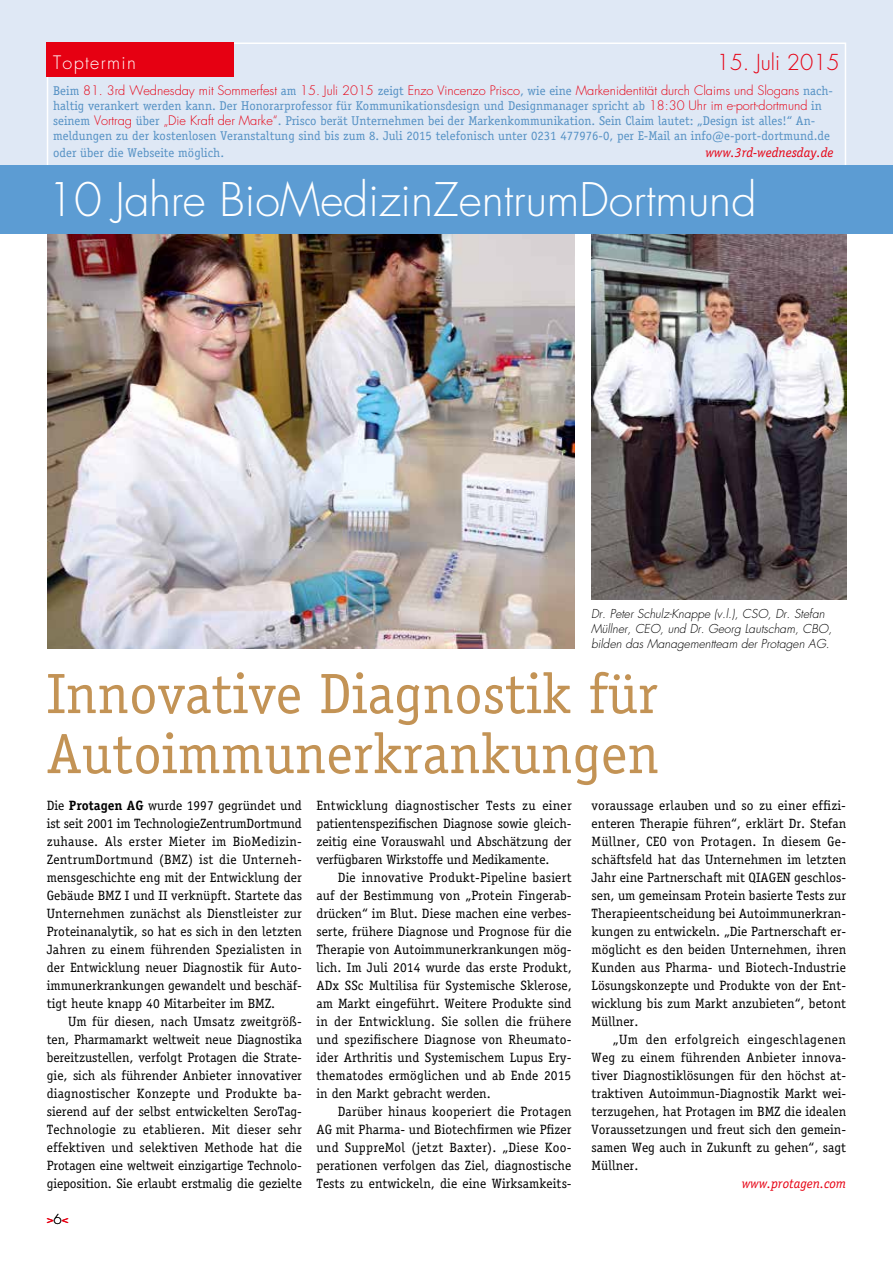
<style>
.page{position:relative;width:893px;height:1263px;background:#fff}
.page>*{position:absolute;margin:0;border:0;box-sizing:border-box;transform-origin:0 0}
.t1{font:57px/60px "Officina Serif";color:#c39355}
.t2{font:300 45px "Futura";color:#fff}
.t3{font:300 21.45px "Futura";color:#e60012}
.t4{font:300 18px "Futura";letter-spacing:.075em;color:#fff}
.t5{font:13.5px/18px "Officina Serif";color:#000;text-align:justify}
.t6{font:italic 13.5px "Officina Serif";color:#e60012}
.t7{font:13.5px "Officina Serif";color:#e60012}
.t8{font:12.75px/15.1px "Officina Serif";color:#5591c4}
.t9{font:300 12.75px "Futura";color:#e60012}
.t10{font:italic 300 12px/15px "Futura";color:#000}
.s1{font-family:"Officina Serif";font-weight:400;color:#5591c4}
.s2{font-family:"Futura";font-weight:300;color:#e60012}
.s3{font-weight:700}
.s4{font-family:"Futura";font-weight:300;color:#000}
</style>
<div class="page">
<img style="left:48px;top:234px;width:526px;height:414px">
<div style="left:0;top:0;width:893px;height:180px;background:#dfe8f5"></div>
<div style="left:47px;top:43px;width:799px;height:131px;border:2px solid #fff"></div>
<div style="left:47px;top:43px;width:187px;height:34px;background:#e60012"></div>
<div style="left:0;top:166px;width:893px;height:68px;background:#5c9cd3"></div>
<img style="left:591px;top:234px;width:256px;height:366px">
<h3 class="t4" style="left:53px;top:51px;width:84px">Toptermin</h3>
<h3 class="t3" style="left:716px;top:49px;width:125px">15. Juli 2015</h3>
<p class="t9" style="left:53px;top:82px;width:781px"><span class="s1">Beim</span> 81. 3rd Wednesday mit Sommerfest <span class="s1">am</span> 15. Juli 2015 <span class="s1">zeigt</span> Enzo Vincenzo Prisco<span class="s1">, wie eine</span> Markenidentität durch Claims und Slogans <span class="s1">nach-</span></p>
<p class="t8" style="left:53px;top:98px;width:778px">haltig verankert werden kann. Der Honorarprofessor für Kommunikationsdesign und Designmanager spricht ab <span class="s2">18:30 Uhr im e-port-dortmund</span> in seinem <span class="s2">Vortrag</span> über <span class="s2">„Die Kraft der Marke“</span>. Prisco berät Unternehmen bei der Markenkommunikation. Sein Claim lautet: „Design ist alles!“ An&shy;meldungen zu der kostenlosen Veranstaltung sind bis zum 8. Juli 2015 telefonisch unter 0231 477976-0, per E-Mail an info@e-port-dortmund.de</p>
<p class="t8" style="left:53px;top:145px;width:172px">oder über die Webseite möglich.</p>
<p class="t6" style="left:705px;top:144px;width:129px">www.3rd-wednesday.de</p>
<h2 class="t2" style="left:47px;top:171px;width:711px">10 Jahre BioMedizinZentrumDortmund</h2>
<p class="t10" style="left:591px;top:606px;width:243px">Dr. Peter Schulz-Knappe (v.l.), CSO, Dr. Stefan<br>Müllner, CEO, und Dr. Georg Lautscham, CBO, bilden das Managementteam der Protagen AG.</p>
<h1 class="t1" style="left:47px;top:664px;width:614px">Innovative Diagnostik für<br>Autoimmunerkrankungen</h1>
<p class="t5" style="left:47px;top:796px;width:257px">Die <span class="s3">Protagen AG</span> wurde 1997 gegründet und ist seit 2001 im TechnologieZentrumDortmund zuhause. Als erster Mieter im BioMedizin-ZentrumDortmund (BMZ) ist die Unterneh&shy;mensgeschichte eng mit der Entwicklung der Gebäude BMZ I und II verknüpft. Startete das Unternehmen zunächst als Dienstleister zur Proteinanalytik, so hat es sich in den letzten Jahren zu einem führenden Spezialisten in der Entwicklung neuer Diagnostik für Auto&shy;immunerkrankungen gewandelt und beschäf&shy;tigt heute knapp 40 Mitarbeiter im BMZ.</p>
<p class="t5" style="left:47px;top:1012px;width:257px;text-indent:21px">Um für diesen, nach Umsatz zweitgröß&shy;ten, Pharmamarkt weltweit neue Diagnostika bereitzustellen, verfolgt Protagen die Strate&shy;gie, sich als führender Anbieter innovativer diagnostischer Konzepte und Produkte ba&shy;sierend auf der selbst entwickelten SeroTag-Technologie zu etablieren. Mit dieser sehr effektiven und selektiven Methode hat die Protagen eine weltweit einzigartige Technolo&shy;gieposition. Sie erlaubt erstmalig die gezielte</p>
<p class="t5" style="left:592px;top:796px;width:256px">voraussage erlauben und so zu einer effizi&shy;enteren Therapie führen“, erklärt Dr. Stefan Müllner, CEO von Protagen. In diesem Ge&shy;schäftsfeld hat das Unternehmen im letzten Jahr eine Partnerschaft mit QIAGEN geschlos&shy;sen, um gemeinsam Protein basierte Tests zur Therapieentscheidung bei Autoimmunerkran&shy;kungen zu entwickeln. „Die Partnerschaft er&shy;möglicht es den beiden Unternehmen, ihren Kunden aus Pharma- und Biotech-Industrie Lösungskonzepte und Produkte von der Ent&shy;wicklung bis zum Markt anzubieten“, betont Müllner.</p>
<p class="t5" style="left:592px;top:1030px;width:256px;text-indent:21px">„Um den erfolgreich eingeschlagenen Weg zu einem führenden Anbieter innova&shy;tiver Diagnostiklösungen für den höchst at&shy;traktiven Autoimmun-Diagnostik Markt wei&shy;terzugehen, hat Protagen im BMZ die idealen Voraussetzungen und freut sich den gemein&shy;samen Weg auch in Zukunft zu gehen“, sagt Müllner.</p>
<p class="t6" style="left:742px;top:1175px;width:106px">www.protagen.com</p>
<p class="t5" style="left:316px;top:796px;width:257px">Entwicklung diagnostischer Tests zu einer patientenspezifischen Diagnose sowie gleich&shy;zeitig eine Vorauswahl und Abschätzung der verfügbaren Wirkstoffe und Medikamente.</p>
<p class="t5" style="left:316px;top:868px;width:257px;text-indent:21px">Die innovative Produkt-Pipeline basiert auf der Bestimmung von „Protein Fingerab&shy;drücken“ im Blut. Diese machen eine verbes&shy;serte, frühere Diagnose und Prognose für die Therapie von Autoimmunerkrankungen mög&shy;lich. Im Juli 2014 wurde das erste Produkt, ADx SSc Multilisa für Systemische Sklerose, am Markt eingeführt. Weitere Produkte sind in der Entwicklung. Sie sollen die frühere und spezifischere Diagnose von Rheumato&shy;ider Arthritis und Systemischem Lupus Ery&shy;thematodes ermöglichen und ab Ende 2015 in den Markt gebracht werden.</p>
<p class="t5" style="left:316px;top:1102px;width:257px;text-indent:21px">Darüber hinaus kooperiert die Protagen AG mit Pharma- und Biotechfirmen wie Pfizer und SuppreMol (jetzt Baxter). „Diese Koo&shy;perationen verfolgen das Ziel, diagnostische Tests zu entwickeln, die eine Wirksamkeits-</p>
<p class="t7" style="left:47px;top:1212px;width:23px">&gt;<span class="s4">6</span>&lt;</p>
</div>
